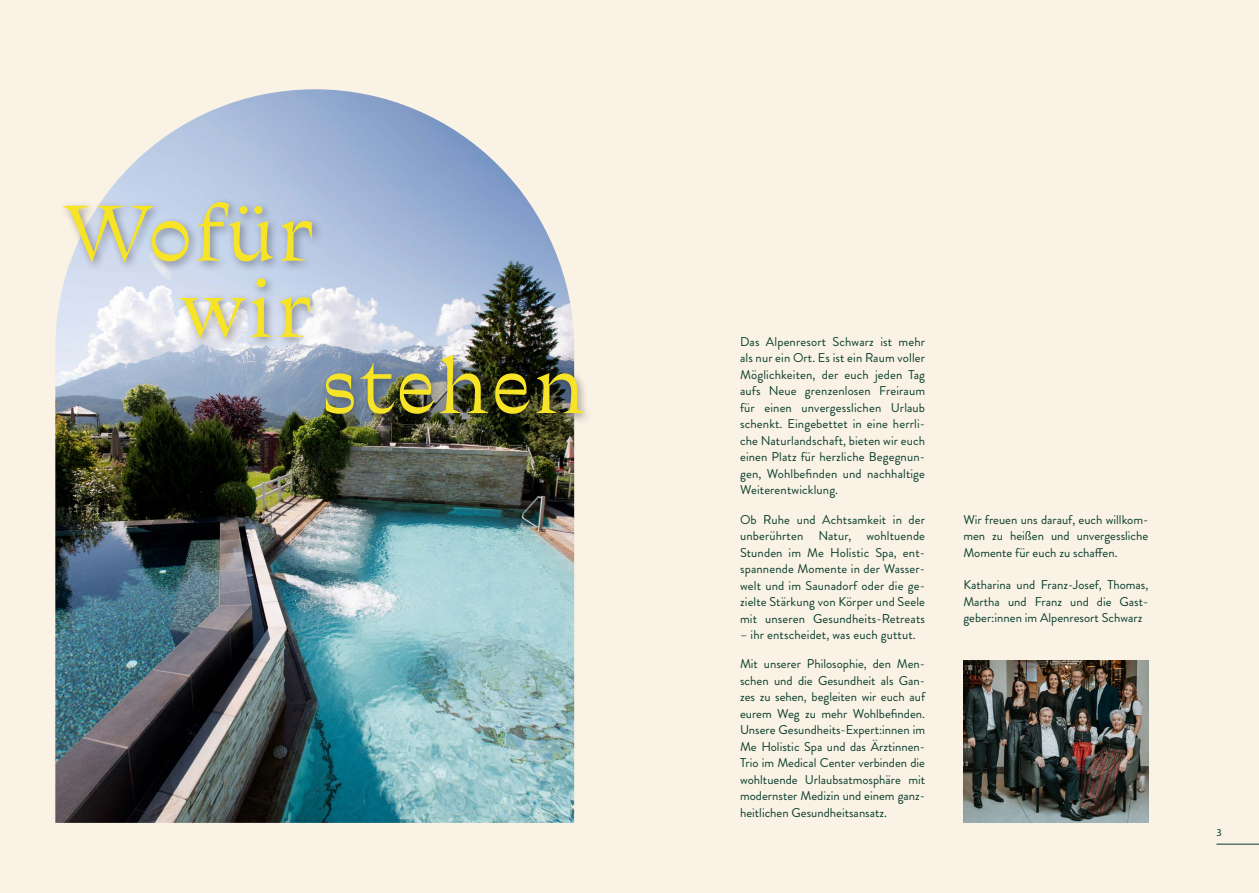
<style>
.page{position:relative;width:1259px;height:893px;background:#faf2e4}
.page>*{position:absolute;margin:0;border:0;box-sizing:border-box;transform-origin:0 0}
.t1{font:76.2px/76.2px "Traulha Regulara";color:#f8e426;text-align:right}
.t2{font:12.75px/16.5px "Brandon Grotesque";color:#083d2d;text-align:justify}
.t3{font:10.5px "Myriad Pro";color:#083d2d}
</style>
<div class="page">
<hr style="left:1216px;top:844px;width:43px;height:1px;background:#083d2d">
<img style="left:55px;top:89px;width:519px;height:734px">
<div style="left:58px;top:197px;width:536px;height:228px;background:#231f20;opacity:.45"></div>
<img style="left:963px;top:660px;width:185px;height:163px">
<h1 class="t1" style="left:63px;top:196px;width:254px">Wofür wir</h1>
<h1 class="t1" style="left:319px;top:349px;width:269px">stehen</h1>
<p class="t2" style="left:740px;top:333px;width:186px">Das Alpenresort Schwarz ist mehr als nur ein Ort. Es ist ein Raum voller Möglichkeiten, der euch jeden Tag aufs Neue grenzenlosen Freiraum für einen unvergesslichen Urlaub schenkt. Eingebettet in eine herrli&shy;che Naturlandschaft, bieten wir euch einen Platz für herzliche Begegnun&shy;gen, Wohlbefinden und nachhaltige Weiterentwicklung.</p>
<p class="t2" style="left:740px;top:511px;width:186px">Ob Ruhe und Achtsamkeit in der unberührten Natur, wohltuende Stunden im Me Holistic Spa, ent&shy;spannende Momente in der Wasser&shy;welt und im Saunadorf oder die ge&shy;zielte Stärkung von Körper und Seele mit unseren Gesundheits-Retreats</p>
<p class="t2" style="left:740px;top:627px;width:177px">– ihr entscheidet, was euch guttut.</p>
<p class="t2" style="left:740px;top:656px;width:186px">Mit unserer Philosophie, den Men&shy;schen und die Gesundheit als Gan&shy;zes zu sehen, begleiten wir euch auf eurem Weg zu mehr Wohlbefinden.<br>Unsere Gesundheits-Expert:innen im Me Holistic Spa und das Ärztinnen-Trio im Medical Center verbinden die wohltuende Urlaubsatmosphäre mit modernster Medizin und einem ganz&shy;heitlichen Gesundheitsansatz.</p>
<p class="t2" style="left:963px;top:512px;width:186px">Wir freuen uns darauf, euch willkom&shy;men zu heißen und unvergessliche Momente für euch zu schaffen.</p>
<p class="t2" style="left:963px;top:577px;width:186px">Katharina und Franz-Josef, Thomas, Martha und Franz und die Gast&shy;geber:innen im Alpenresort Schwarz</p>
<p class="t3" style="left:1216px;top:826px;width:7px">3</p>
</div>
